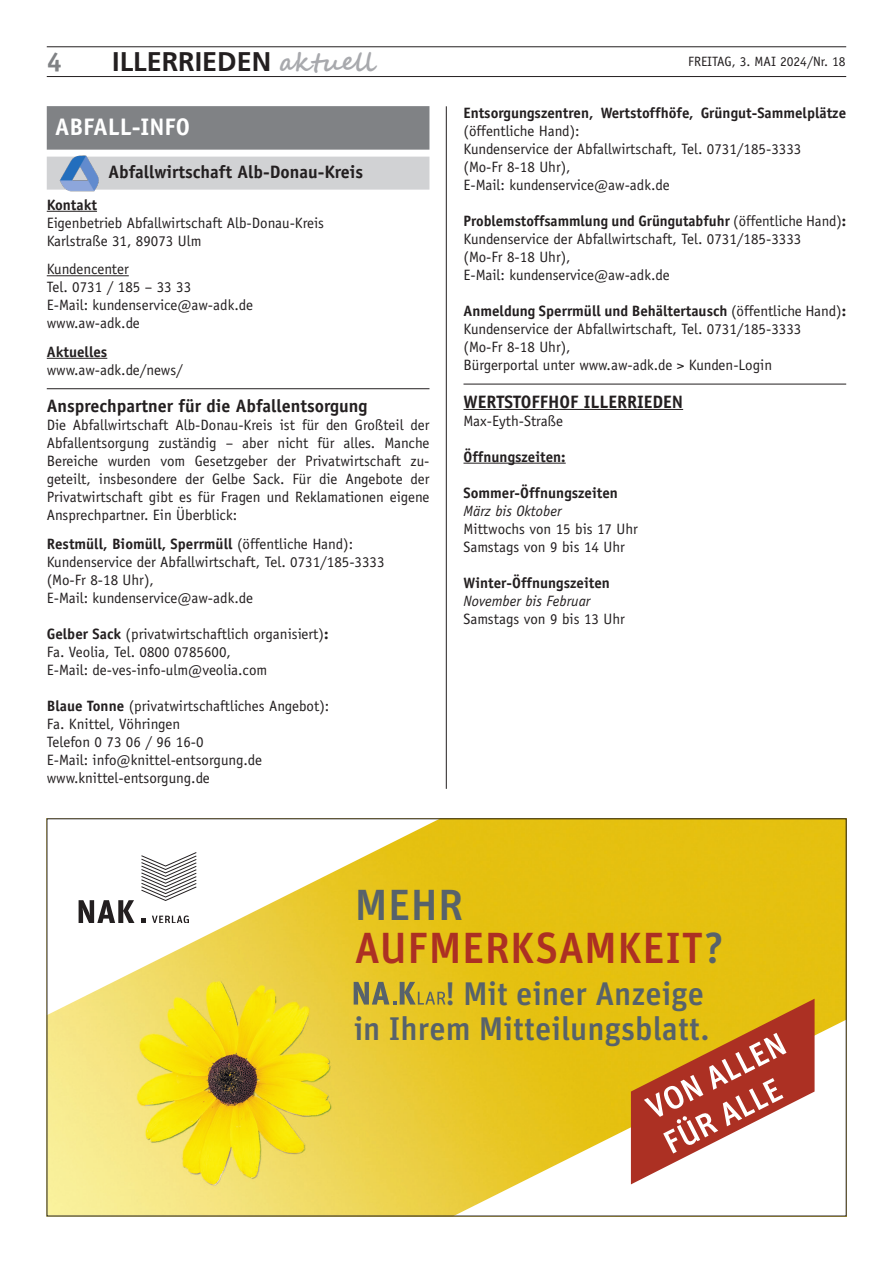
<style>
.page{position:relative;width:893px;height:1263px;background:#fff}
.page>*{position:absolute;margin:0;border:0;box-sizing:border-box;transform-origin:0 0}
.t1{font:500 43.65px/42px "Unit Pro";letter-spacing:.01em;color:#ac3023}
.t2{font:500 32.7px/35.8px "Unit Pro";color:#57626b;text-align:right}
.t3{font:700 27px "Frutiger";color:#231f20}
.t4{font:700 27px "Officina Sans";color:#808285}
.t5{font:700 24px "Officina Sans";color:#fff}
.t6{font:700 18px "Officina Sans";color:#231f20}
.t7{font:15px/18px "Officina Sans";color:#231f20}
.t8{font:700 15px "Officina Sans";color:#231f20}
.t9{font:italic 15px "Officina Sans";color:#231f20}
.t10{font:13.5px "Officina Sans";color:#231f20}
.s1{font-family:"Segoe Script";font-size:25.5px;color:#a8a9ad}
.s2{font-weight:700}
.s3{color:#57626b}
</style>
<div class="page">
<hr style="left:47px;top:76px;width:799px;height:1px;background:#231f20">
<hr style="left:47px;top:47px;width:799px;height:1px;background:#231f20">
<hr style="left:446px;top:106px;width:1px;height:683px;background:#231f20">
<hr style="left:47px;top:211px;width:50px;height:1px;background:#231f20">
<hr style="left:47px;top:275px;width:82px;height:1px;background:#231f20">
<hr style="left:47px;top:358px;width:60px;height:1px;background:#231f20">
<hr style="left:47px;top:388px;width:382px;height:1px;background:#231f20">
<div style="left:47px;top:106px;width:382px;height:44px;background:#808285"></div>
<div style="left:47px;top:157px;width:382px;height:33px;background:#d1d2d4"></div>
<img style="left:60px;top:155px;width:40px;height:37px">
<hr style="left:463px;top:384px;width:383px;height:1px;background:#231f20">
<hr style="left:463px;top:409px;width:220px;height:1px;background:#231f20">
<hr style="left:463px;top:463px;width:103px;height:1px;background:#231f20">
<img style="left:49px;top:821px;width:795px;height:393px">
<svg style="left:440px;top:982px;width:5px;height:22px"></svg>
<svg style="left:49px;top:821px;width:391px;height:194px"></svg>
<svg style="left:453px;top:1019px;width:391px;height:195px"></svg>
<svg style="left:141px;top:851px;width:56px;height:50px"></svg>
<svg style="left:79px;top:900px;width:56px;height:23px"></svg>
<svg style="left:141px;top:918px;width:5px;height:5px"></svg>
<svg style="left:152px;top:915px;width:37px;height:8px"></svg>
<svg style="left:631px;top:999px;width:184px;height:185px"></svg>
<h3 class="t3" style="left:112px;top:46px;width:264px">ILLERRIEDEN <span class="s1">aktuell</span></h3>
<h3 class="t4" style="left:47px;top:45px;width:17px">4</h3>
<p class="t10" style="left:688px;top:53px;width:159px">FREITAG, 3. MAI 2024/Nr. 18</p>
<h3 class="t5" style="left:55px;top:112px;width:136px">ABFALL-INFO</h3>
<p class="t6" style="left:108px;top:161px;width:256px">Abfallwirtschaft Alb-Donau-Kreis</p>
<p class="t8" style="left:47px;top:195px;width:52px">Kontakt</p>
<p class="t7" style="left:47px;top:214px;width:279px">Eigenbetrieb Abfallwirtschaft Alb-Donau-Kreis<br>Karlstraße 31, 89073 Ulm</p>
<p class="t7" style="left:47px;top:260px;width:208px">Kundencenter<br>Tel. 0731 / 185 – 33 33<br>E-Mail: kundenservice@aw-adk.de www.aw-adk.de</p>
<p class="t8" style="left:47px;top:342px;width:62px">Aktuelles</p>
<p class="t7" style="left:47px;top:361px;width:138px">www.aw-adk.de/news/</p>
<p class="t6" style="left:47px;top:395px;width:322px">Ansprechpartner für die Abfallentsorgung</p>
<p class="t7" style="left:47px;top:416px;width:384px;text-align:justify">Die Abfallwirtschaft Alb-Donau-Kreis ist für den Großteil der Abfallentsorgung zuständig – aber nicht für alles. Manche Bereiche wurden vom Gesetzgeber der Privatwirtschaft zu&shy;geteilt, insbesondere der Gelbe Sack. Für die Angebote der Privatwirtschaft gibt es für Fragen und Reklamationen eigene Ansprechpartner. Ein Überblick:</p>
<p class="t7" style="left:47px;top:535px;width:339px"><span class="s2">Restmüll, Biomüll, Sperrmüll</span> (öffentliche Hand):<br>Kundenservice der Abfallwirtschaft, Tel. 0731/185-3333 (Mo-Fr 8-18 Uhr),<br>E-Mail: kundenservice@aw-adk.de</p>
<p class="t7" style="left:47px;top:625px;width:283px"><span class="s2">Gelber Sack</span> (privatwirtschaftlich organisiert)<span class="s2">:<br></span>Fa. Veolia, Tel. 0800 0785600,<br>E-Mail: de-ves-info-ulm@veolia.com</p>
<p class="t7" style="left:47px;top:697px;width:284px"><span class="s2">Blaue Tonne</span> (privatwirtschaftliches Angebot):<br>Fa. Knittel, Vöhringen<br>Telefon 0 73 06 / 96 16-0<br>E-Mail: info@knittel-entsorgung.de www.knittel-entsorgung.de</p>
<p class="t8" style="left:463px;top:104px;width:384px">Entsorgungszentren, Wertstoffhöfe, Grüngut-Sammelplätze</p>
<p class="t7" style="left:463px;top:122px;width:339px">(öffentliche Hand):<br>Kundenservice der Abfallwirtschaft, Tel. 0731/185-3333 (Mo-Fr 8-18 Uhr),<br>E-Mail: kundenservice@aw-adk.de</p>
<p class="t7" style="left:463px;top:212px;width:384px"><span class="s2">Problemstoffsammlung und Grüngutabfuhr</span> (öffentliche Hand)<span class="s2">:<br></span>Kundenservice der Abfallwirtschaft, Tel. 0731/185-3333<br>(Mo-Fr 8-18 Uhr),<br>E-Mail: kundenservice@aw-adk.de</p>
<p class="t7" style="left:463px;top:302px;width:384px"><span class="s2">Anmeldung Sperrmüll und Behältertausch</span> (öffentliche Hand)<span class="s2">:<br></span>Kundenservice der Abfallwirtschaft, Tel. 0731/185-3333<br>(Mo-Fr 8-18 Uhr),<br>Bürgerportal unter www.aw-adk.de &gt; Kunden-Login</p>
<p class="t6" style="left:463px;top:390px;width:221px">WERTSTOFFHOF ILLERRIEDEN</p>
<p class="t7" style="left:463px;top:412px;width:101px">Max-Eyth-Straße</p>
<p class="t8" style="left:463px;top:447px;width:104px">Öffnungszeiten:</p>
<p class="t8" style="left:463px;top:483px;width:156px">Sommer-Öffnungszeiten</p>
<p class="t9" style="left:463px;top:502px;width:99px">März bis Oktober</p>
<p class="t7" style="left:463px;top:520px;width:176px">Mittwochs von 15 bis 17 Uhr<br>Samstags von 9 bis 14 Uhr</p>
<p class="t8" style="left:463px;top:573px;width:148px">Winter-Öffnungszeiten</p>
<p class="t9" style="left:463px;top:592px;width:128px">November bis Februar</p>
<p class="t7" style="left:463px;top:610px;width:163px">Samstags von 9 bis 13 Uhr</p>
<h1 class="t1" style="left:355px;top:882px;width:370px"><span class="s3">MEHR<br></span>AUFMERKSAMKEIT<span class="s3">?</span></h1>
<h2 class="t2" style="left:354px;top:974px;width:357px">! Mit einer Anzeige<br>in Ihrem Mitteilungsblatt.</h2>
</div>
